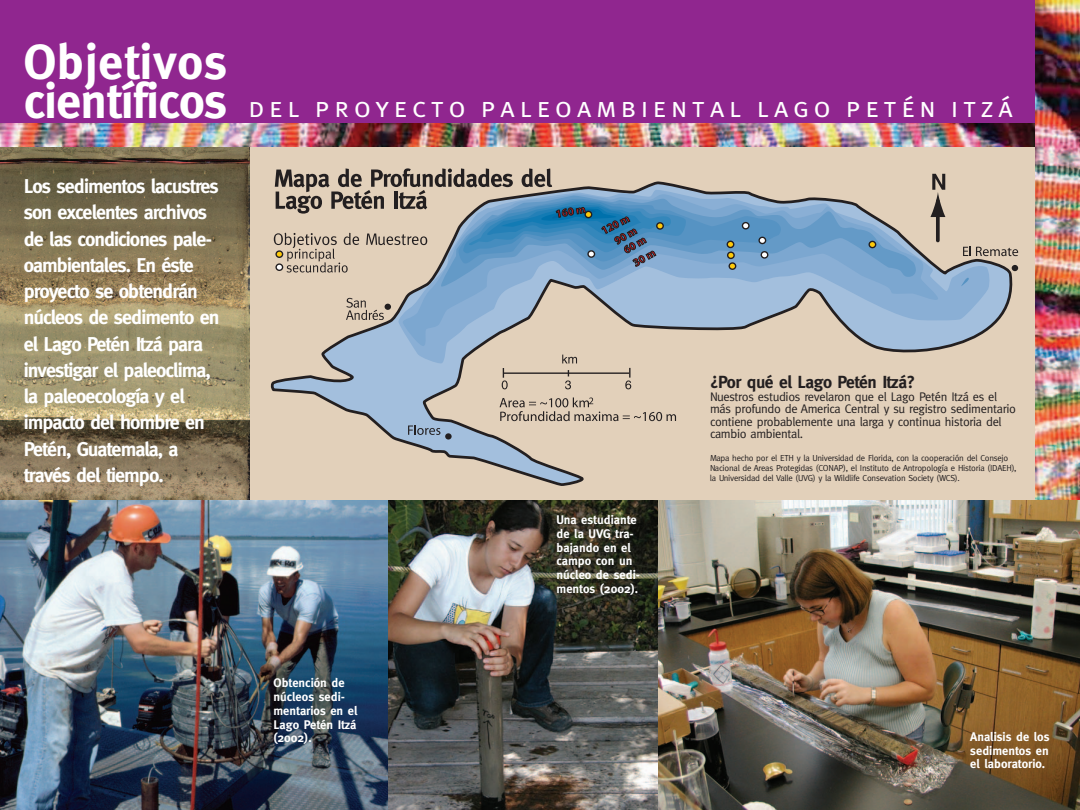
<style>
.page{position:relative;width:1080px;height:810px;background:#fff}
.page>*{position:absolute;margin:0;border:0;box-sizing:border-box;transform-origin:0 0}
.t1{font:700 49.62px "Meta";letter-spacing:.015em;color:#fff}
.t2{font:28.75px "Meta Caps";letter-spacing:.16em;color:#fff}
.t3{font:700 20px/26.2px "Meta";letter-spacing:-.05em;color:#fff}
.t4{font:700 17.5px "Meta";letter-spacing:-.025em;color:#231f20}
.t5{font:700 12.5px/13.8px "Meta";color:#fff}
.t6{font:12.5px/12.5px "Meta";letter-spacing:-.025em;color:#231f20}
.t7{font:8.75px/10px "Meta";letter-spacing:-.025em;color:#231f20}
.s1{font-family:"Meta";font-weight:700;font-size:49.62px}
</style>
<div class="page">
<div style="left:228px;top:136px;width:852px;height:395px;background:#e2d0ba"></div>
<img style="left:0;top:146px;width:249px;height:354px">
<img style="left:0;top:500px;width:388px;height:310px">
<div style="left:0;top:0;width:1042px;height:130px;background:#90268f"></div>
<img style="left:0;top:123px;width:1035px;height:23px">
<img style="left:388px;top:500px;width:271px;height:310px">
<svg style="left:271px;top:181px;width:746px;height:305px"></svg>
<svg style="left:398px;top:188px;width:592px;height:176px"></svg>
<svg style="left:961px;top:276px;width:10px;height:10px"></svg>
<svg style="left:402px;top:193px;width:538px;height:155px"></svg>
<svg style="left:439px;top:195px;width:478px;height:94px;background:#8eadca"></svg>
<svg style="left:936px;top:217px;width:4px;height:24px"></svg>
<svg style="left:930px;top:174px;width:15px;height:43px"></svg>
<svg style="left:869px;top:241px;width:7px;height:7px"></svg>
<div style="left:868px;top:241px;width:8px;height:7px;border:1px solid #231f20;border-radius:50%"></div>
<svg style="left:445px;top:433px;width:7px;height:7px"></svg>
<svg style="left:408px;top:425px;width:32px;height:10px"></svg>
<svg style="left:1012px;top:265px;width:6px;height:6px"></svg>
<svg style="left:963px;top:246px;width:55px;height:10px"></svg>
<div style="left:384px;top:304px;width:7px;height:6px;background:#231f20;border-radius:50%"></div>
<hr style="left:503px;top:372px;width:126px;height:2px;background:#231f20">
<svg style="left:502px;top:368px;width:6px;height:21px"></svg>
<svg style="left:625px;top:368px;width:6px;height:21px"></svg>
<svg style="left:562px;top:355px;width:15px;height:8px"></svg>
<svg style="left:565px;top:370px;width:6px;height:19px"></svg>
<svg style="left:500px;top:397px;width:176px;height:24px"></svg>
<svg style="left:346px;top:298px;width:38px;height:22px"></svg>
<svg style="left:274px;top:168px;width:507px;height:105px"></svg>
<img style="left:1035px;top:0;width:45px;height:500px">
<img style="left:659px;top:500px;width:421px;height:310px">
<h1 class="t1" style="left:24px;top:32px;width:205px">Objetivos</h1>
<h2 class="t2" style="left:24px;top:91px;width:991px"><span class="s1">científicos</span> del proyecto paleoambiental lago petén itzá</h2>
<p class="t3" style="left:24px;top:173px;width:197px">Los sedimentos lacustres son excelentes archivos de las condiciones pale&shy;oambientales. En éste proyecto se obtendrán núcleos de sedimento en el Lago Petén Itzá para investigar el paleoclima, la paleoecología y el impacto del hombre en<br>Petén, Guatemala, a través del tiempo.</p>
<p class="t5" style="left:274px;top:676px;width:85px">Obtención de núcleos sedi&shy;mentarios en el<br>Lago Petén Itzá (2002).</p>
<p class="t5" style="left:557px;top:513px;width:85px">Una estudiante de la UVG tra&shy;bajando en el campo con un núcleo de sedi&shy;mentos (2002).</p>
<p class="t4" style="left:710px;top:372px;width:207px">¿Por qué el Lago Petén Itzá?</p>
<p class="t6" style="left:710px;top:390px;width:307px">Nuestros estudios revelaron que el Lago Petén Itzá es el más profundo de America Central y su registro sedimentario contiene probablemente una larga y continua historia del cambio ambiental.</p>
<p class="t7" style="left:710px;top:453px;width:308px">Mapa hecho por el ETH y la Universidad de Florida, con la cooperación del Consejo<br>Nacional de Areas Protegidas (CONAP), el Instituto de Antropología e Historia (IDAEH), la Universidad del Valle (UVG) y la Wildlife Consevation Society (WCS).</p>
<p class="t5" style="left:970px;top:730px;width:81px;text-align:justify">Analisis de los sedimentos en el laboratorio.</p>
</div>
